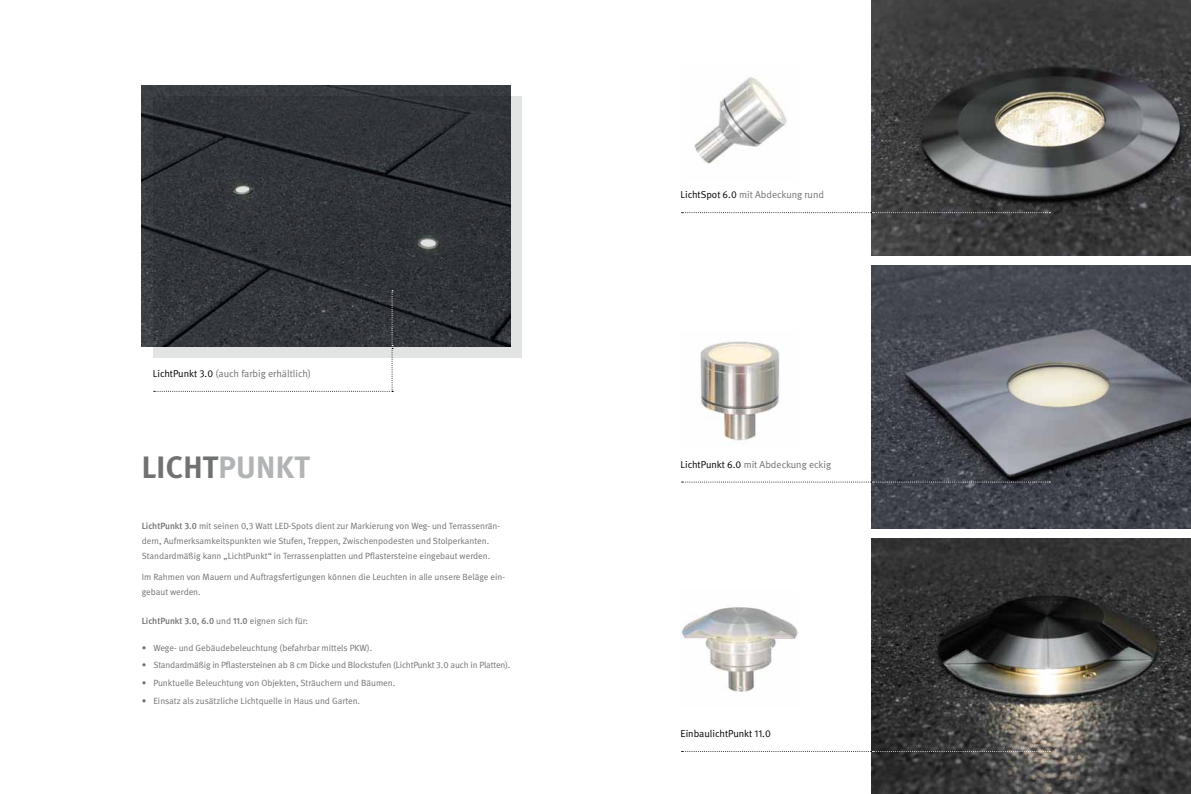
<style>
.page{position:relative;width:1191px;height:794px;background:#fff}
.page>*{position:absolute;margin:0;border:0;box-sizing:border-box;transform-origin:0 0}
.t1{font:700 30.9px "Meta";letter-spacing:.01em;color:#707172}
.t2{font:10px "Meta Normal";color:#707172}
.t3{font:10px "Meta Normal";color:#000}
.t4{font:9px/15px "Meta Normal";color:#707172}
.s1{color:#000}
.s2{font-family:"Meta Normal Expert";color:#000}
.s3{color:#b1b3b4}
.s4{font-family:"Meta";font-weight:500}
.s5{font-family:"Meta Medium Expert"}
.s6{font-family:"Meta Normal Expert"}
</style>
<div class="page">
<img style="left:142px;top:85px;width:368px;height:261px">
<img style="left:872px;top:0;width:319px;height:255px">
<svg style="left:153px;top:96px;width:368px;height:262px;background:#383b3f"></svg>
<img style="left:872px;top:265px;width:319px;height:264px">
<img style="left:872px;top:539px;width:319px;height:255px">
<svg style="left:681px;top:212px;width:369px;height:1px"></svg>
<svg style="left:681px;top:481px;width:369px;height:1px"></svg>
<svg style="left:681px;top:751px;width:369px;height:1px"></svg>
<svg style="left:154px;top:290px;width:239px;height:102px"></svg>
<img style="left:694px;top:77px;width:93px;height:87px">
<img style="left:700px;top:341px;width:80px;height:100px">
<img style="left:680px;top:607px;width:118px;height:85px">
<p class="t2" style="left:153px;top:368px;width:160px"><span class="s1">LichtPunkt</span> <span class="s2">3</span><span class="s1">.</span><span class="s2">0</span> (auch farbig erhältlich)</p>
<h1 class="t1" style="left:142px;top:448px;width:169px">LICHT<span class="s3">PUNKT</span></h1>
<p class="t4" style="left:142px;top:518px;width:360px"><span class="s4">LichtPunkt</span> <span class="s5">3</span><span class="s4">.</span><span class="s5">0</span> mit seinen <span class="s6">0</span>,<span class="s6">3</span> Watt LED-Spots dient zur Markierung von Weg- und Terrassenrän&shy;dern, Aufmerksamkeitspunkten wie Stufen, Treppen, Zwischenpodesten und Stolperkanten.<br>Standardmäßig kann „LichtPunkt“ in Terrassenplatten und Pflastersteine eingebaut werden.</p>
<p class="t4" style="left:142px;top:569px;width:365px">Im Rahmen von Mauern und Auftragsfertigungen können die Leuchten in alle unsere Beläge ein&shy;gebaut werden.</p>
<p class="t4" style="left:142px;top:613px;width:168px"><span class="s4">LichtPunkt</span> <span class="s5">3</span><span class="s4">.</span><span class="s5">0</span><span class="s4">,</span> <span class="s5">6</span><span class="s4">.</span><span class="s5">0</span> und <span class="s5">11</span><span class="s4">.</span><span class="s5">0</span> eignen sich für:</p>
<p class="t4" style="left:142px;top:640px;width:232px">• Wege- und Gebäudebeleuchtung (befahrbar mittels PKW).</p>
<p class="t4" style="left:142px;top:657px;width:370px">• Standardmäßig in Pflastersteinen ab 8 cm Dicke und Blockstufen (LichtPunkt <span class="s6">3</span>.<span class="s6">0</span> auch in Platten).</p>
<p class="t4" style="left:142px;top:675px;width:255px">• Punktuelle Beleuchtung von Objekten, Sträuchern und Bäumen.</p>
<p class="t4" style="left:142px;top:693px;width:220px">• Einsatz als zusätzliche Lichtquelle in Haus und Garten.</p>
<p class="t2" style="left:680px;top:189px;width:145px"><span class="s1">LichtSpot</span> <span class="s2">6</span><span class="s1">.</span><span class="s2">0</span> mit Abdeckung rund</p>
<p class="t2" style="left:680px;top:458px;width:152px"><span class="s1">LichtPunkt</span> <span class="s2">6</span><span class="s1">.</span><span class="s2">0</span> mit Abdeckung eckig</p>
<p class="t3" style="left:680px;top:728px;width:92px">EinbaulichtPunkt <span class="s6">11</span>.<span class="s6">0</span></p>
</div>
